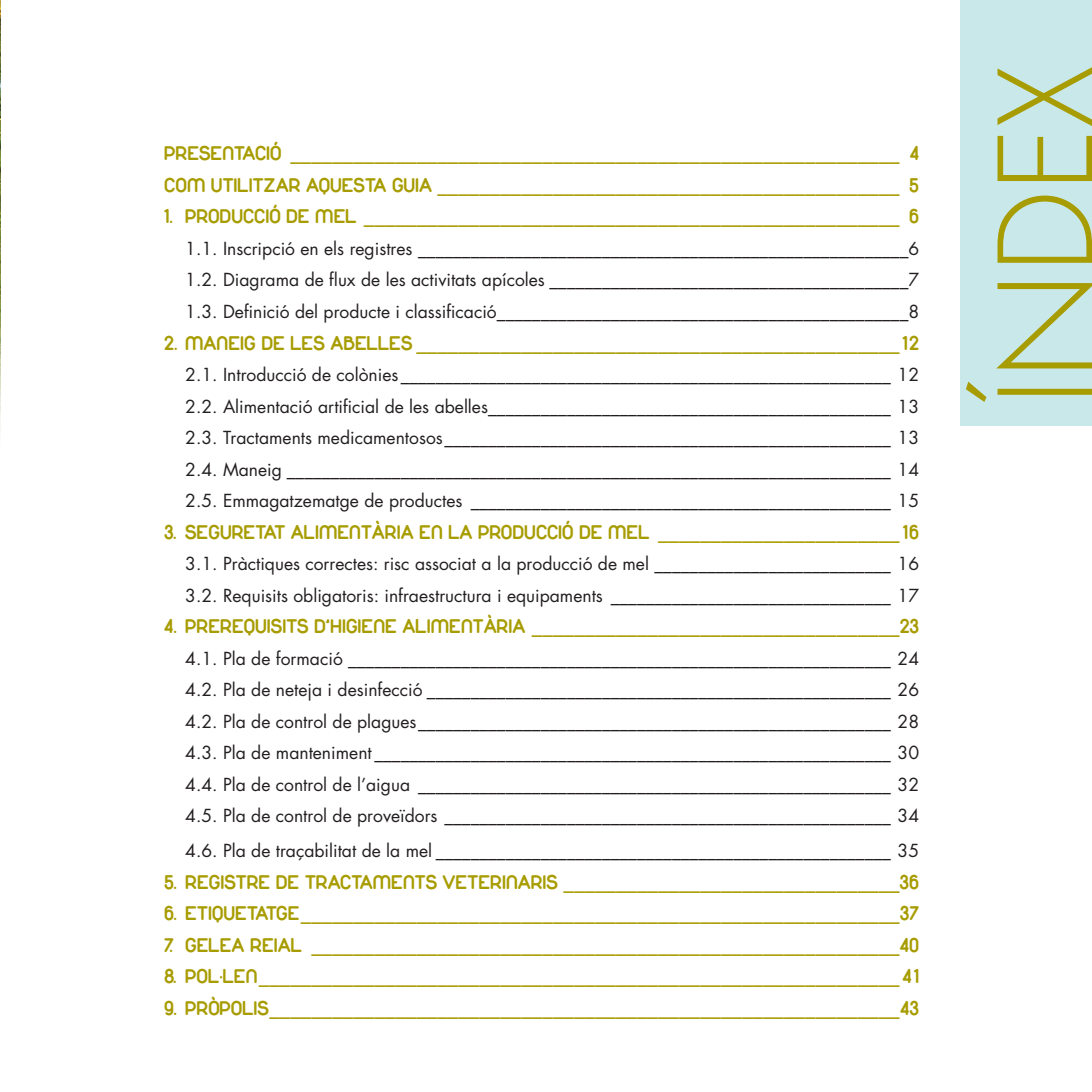
<style>
.page{position:relative;width:1092px;height:1092px;background:#fff}
.page>*{position:absolute;margin:0;border:0;box-sizing:border-box;transform-origin:0 0}
.t1{font:300 125.3px "Futura";color:#a79c01}
.t2{font:21px/31.5px "Futura";color:#a79c01}
.t3{font:21px "Duepuntozerobold";color:#a79c01}
.t4{font:17.5px/31.5px "Futura";color:#231f20;text-align:justify}
.s1{font-family:"Duepuntozerobold"}
.s2{font-family:"Futura"}
</style>
<div class="page">
<div style="left:960px;top:0;width:131px;height:425px;background:#c9e8ea"></div>
<img style="left:0;top:0;width:1px;height:432px">
<p class="t2" style="left:164px;top:137px;width:756px"><span class="s1">PRESENTACIÓ</span> __________________________________________________________ <span class="s1">4<br>COM UTILITZAR AQUESTA GUIA</span> ____________________________________________ <span class="s1">5</span></p>
<p class="t2" style="left:164px;top:200px;width:756px"><span class="s1">1. PRODUCCIÓ DE MEL</span> ___________________________________________________ <span class="s1">6</span></p>
<p class="t4" style="left:185px;top:232px;width:735px">1.1. Inscripció en els registres ________________________________________________________6<br>1.2. Diagrama de flux de les activitats apícoles _________________________________________7<br>1.3. Definició del producte i classificació_______________________________________________8</p>
<p class="t2" style="left:164px;top:326px;width:756px"><span class="s1">2. MANEIG DE LES ABELLES</span> ______________________________________________ <span class="s1">12</span></p>
<p class="t4" style="left:185px;top:358px;width:735px">2.1. Introducció de colònies ________________________________________________________ 12<br>2.2. Alimentació artificial de les abelles______________________________________________ 13<br>2.3. Tractaments medicamentosos___________________________________________________ 13<br>2.4. Maneig _____________________________________________________________________ 14<br>2.5. Emmagatzematge de productes ________________________________________________ 15</p>
<p class="t3" style="left:164px;top:519px;width:756px">3. SEGURETAT ALIMENTÀRIA EN LA PRODUCCIÓ DE MEL <span class="s2">_______________________</span> 16</p>
<p class="t4" style="left:185px;top:547px;width:735px">3.1. Pràctiques correctes: risc associat a la producció de mel ___________________________ 16<br>3.2. Requisits obligatoris: infraestructura i equipaments ________________________________ 17</p>
<p class="t3" style="left:164px;top:614px;width:756px">4. PREREQUISITS D’HIGIENE ALIMENTÀRIA <span class="s2">___________________________________</span>23</p>
<p class="t4" style="left:185px;top:642px;width:735px">4.1. Pla de formació ______________________________________________________________ 24<br>4.2. Pla de neteja i desinfecció _____________________________________________________ 26<br>4.2. Pla de control de plagues______________________________________________________ 28<br>4.3. Pla de manteniment ___________________________________________________________ 30<br>4.4. Pla de control de l’aigua ______________________________________________________ 32<br>4.5. Pla de control de proveïdors ___________________________________________________ 34</p>
<p class="t4" style="left:185px;top:834px;width:735px">4.6. Pla de traçabilitat de la mel ____________________________________________________ 35</p>
<p class="t3" style="left:164px;top:869px;width:756px">5. REGISTRE DE TRACTAMENTS VETERINARIS <span class="s2">________________________________</span>36</p>
<p class="t2" style="left:164px;top:896px;width:756px"><span class="s1">6. ETIQUETATGE</span>_________________________________________________________<span class="s1">37</span></p>
<p class="t2" style="left:164px;top:928px;width:756px"><span class="s1">7. GELEA REIAL</span> ________________________________________________________<span class="s1">40</span></p>
<p class="t2" style="left:164px;top:959px;width:756px"><span class="s1">8. POL·LEN</span>_____________________________________________________________ <span class="s1">41</span></p>
<p class="t2" style="left:164px;top:991px;width:756px"><span class="s1">9. PRÒPOLIS</span>____________________________________________________________<span class="s1">43</span></p>
<h1 class="t1" style="left:965px;top:405px;width:341px;rotate:-90deg">ÍNDEX</h1>
</div>
